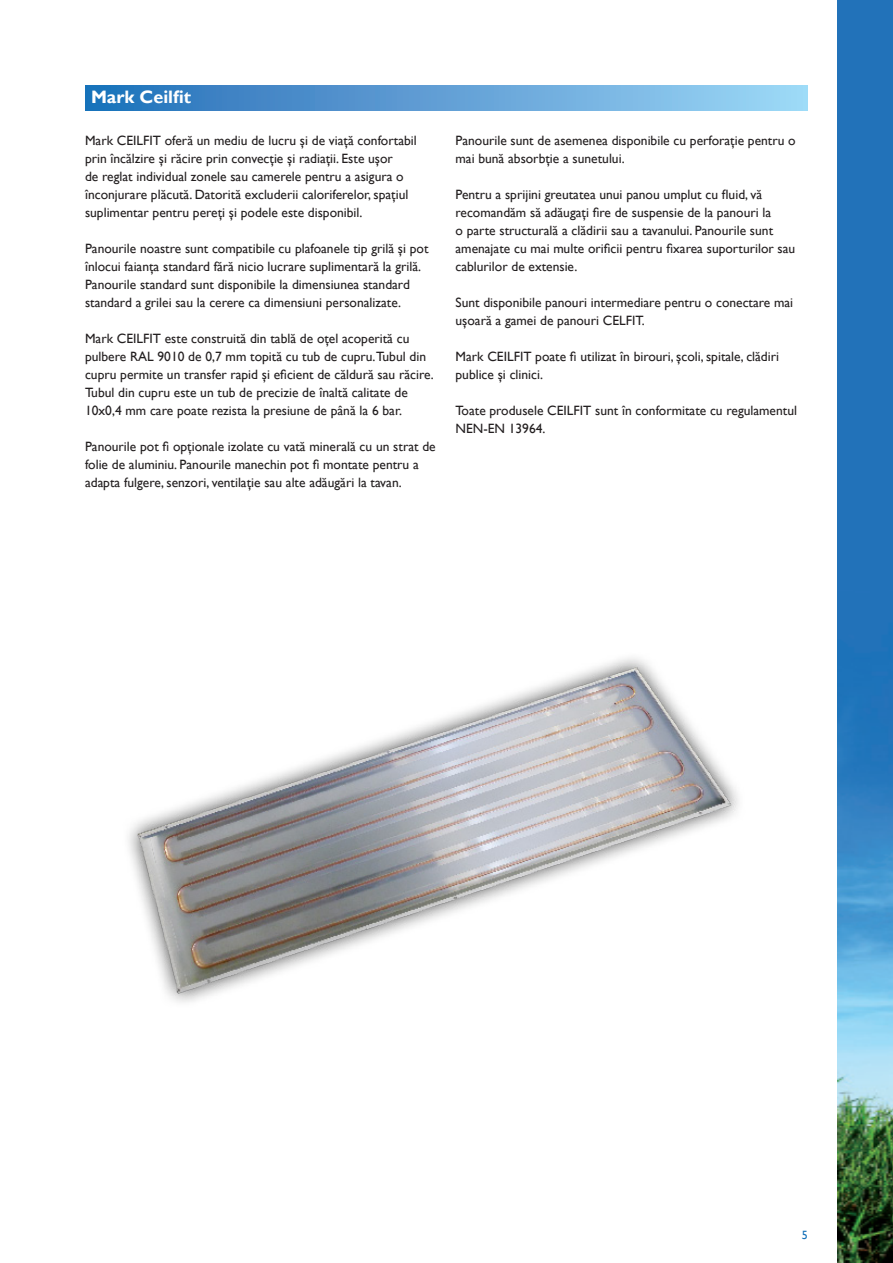
<style>
.page{position:relative;width:893px;height:1263px;background:#fff}
.page>*{position:absolute;margin:0;border:0;box-sizing:border-box;transform-origin:0 0}
.t1{font:700 18px "Gill Sans";color:#fff}
.t2{font:13.5px/18px "Gill Sans";color:#231f20}
.t3{font:12px "Gill Sans";color:#1672ba}
</style>
<div class="page">
<img style="left:837px;top:0;width:56px;height:1263px">
<div style="left:85px;top:85px;width:723px;height:26px;background:linear-gradient(to right,#216db8,#a0d6f6)"></div>
<img style="left:128px;top:658px;width:611px;height:344px">
<p class="t1" style="left:91px;top:87px;width:102px">Mark Ceilfit</p>
<p class="t2" style="left:85px;top:132px;width:333px">Mark CEILFIT oferă un mediu de lucru şi de viaţă confortabil prin încălzire şi răcire prin convecţie şi radiaţii. Este uşor<br>de reglat individual zonele sau camerele pentru a asigura o înconjurare plăcută. Datorită excluderii caloriferelor, spaţiul suplimentar pentru pereţi şi podele este disponibil.</p>
<p class="t2" style="left:85px;top:240px;width:345px">Panourile noastre sunt compatibile cu plafoanele tip grilă şi pot înlocui faianţa standard fără nicio lucrare suplimentară la grilă.<br>Panourile standard sunt disponibile la dimensiunea standard standard a grilei sau la cerere ca dimensiuni personalizate.</p>
<p class="t2" style="left:85px;top:330px;width:350px">Mark CEILFIT este construită din tablă de oţel acoperită cu pulbere RAL 9010 de 0,7 mm topită cu tub de cupru.Tubul din cupru permite un transfer rapid şi eficient de căldură sau răcire.<br>Tubul din cupru este un tub de precizie de înaltă calitate de 10x0,4 mm care poate rezista la presiune de până la 6 bar.</p>
<p class="t2" style="left:85px;top:438px;width:352px">Panourile pot fi opţionale izolate cu vată minerală cu un strat de folie de aluminiu. Panourile manechin pot fi montate pentru a adapta fulgere, senzori, ventilaţie sau alte adăugări la tavan.</p>
<p class="t2" style="left:455px;top:132px;width:342px">Panourile sunt de asemenea disponibile cu perforaţie pentru o mai bună absorbţie a sunetului.</p>
<p class="t2" style="left:455px;top:186px;width:341px">Pentru a sprijini greutatea unui panou umplut cu fluid, vă recomandăm să adăugaţi fire de suspensie de la panouri la<br>o parte structurală a clădirii sau a tavanului. Panourile sunt amenajate cu mai multe orificii pentru fixarea suporturilor sau cablurilor de extensie.</p>
<p class="t2" style="left:455px;top:294px;width:339px">Sunt disponibile panouri intermediare pentru o conectare mai uşoară a gamei de panouri CELFIT.</p>
<p class="t2" style="left:455px;top:348px;width:325px">Mark CEILFIT poate fi utilizat în birouri, şcoli, spitale, clădiri publice şi clinici.</p>
<p class="t2" style="left:455px;top:402px;width:343px">Toate produsele CEILFIT sunt în conformitate cu regulamentul<br>NEN-EN 13964.</p>
<p class="t3" style="left:802px;top:1228px;width:7px">5</p>
</div>
